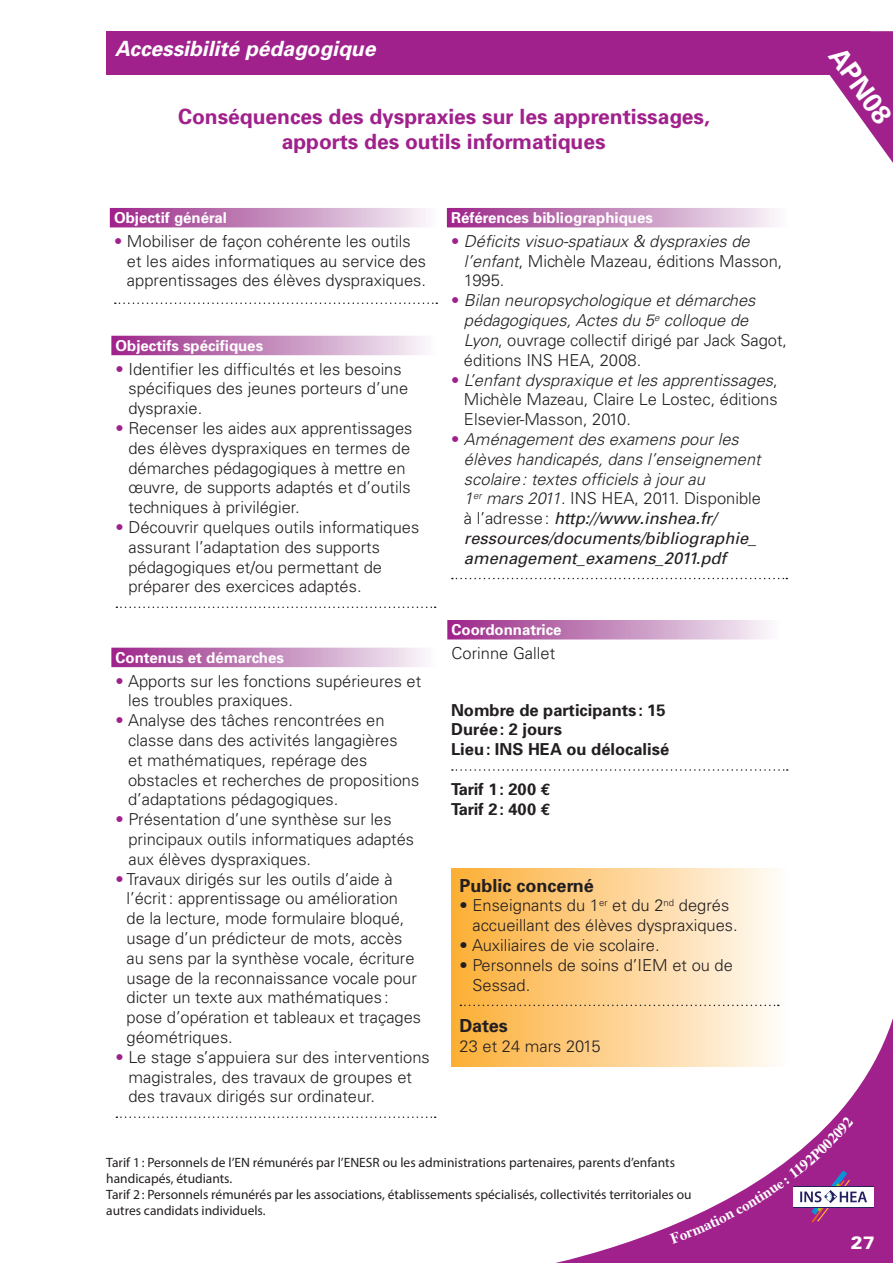
<style>
.page{position:relative;width:893px;height:1263px;background:#fff}
.page>*{position:absolute;margin:0;border:0;box-sizing:border-box;transform-origin:0 0}
.t1{font:700 27px "Univers";color:#fff}
.t2{font:700 21px/25.2px "Univers";color:#a0218c;text-align:center}
.t3{font:italic 700 21px "Univers";color:#fff}
.t4{font:700 18px "Univers";color:#231f20}
.t5{font:900 18px "Univers";color:#fff}
.t6{font:300 16.5px/19.8px "Univers";color:#231f20}
.t7{font:italic 300 16.5px/19.8px "Univers";color:#231f20}
.t8{font:700 16.5px/19.8px "Univers";color:#231f20}
.t9{font:700 15px "Univers";color:#fff}
.t10{font:13.5px/16.2px "Myriad Pro";color:#231f20}
.s1{color:#a0218c}
.s2{font-style:normal;color:#a0218c}
.s3{font-style:normal}
.s4{font-style:italic}
.s5{font-weight:400}
.s6{font-family:"Euro Mono"}
</style>
<div class="page">
<svg style="left:829px;top:31px;width:64px;height:132px"></svg>
<svg style="left:555px;top:1018px;width:338px;height:245px"></svg>
<div style="left:106px;top:31px;width:764px;height:44px;background:#a0218c"></div>
<div style="left:793px;top:1187px;width:81px;height:20px;background:#fff"></div>
<hr style="left:793px;top:1207px;width:81px;height:1px;background:#252161">
<hr style="left:793px;top:1186px;width:81px;height:1px;background:#252161">
<div style="left:111px;top:648px;width:324px;height:19px;background:linear-gradient(to right,#9a2687,#f5f6f8)"></div>
<svg style="left:116px;top:1116px;width:320px;height:2px"></svg>
<div style="left:111px;top:336px;width:324px;height:19px;background:linear-gradient(to right,#9a2687,#f5f6f8)"></div>
<svg style="left:116px;top:606px;width:320px;height:2px"></svg>
<div style="left:447px;top:620px;width:332px;height:19px;background:linear-gradient(to right,#9a2687,#f6f6f8)"></div>
<div style="left:110px;top:208px;width:327px;height:19px;background:linear-gradient(to right,#9a2687,#f6f6f8)"></div>
<svg style="left:115px;top:302px;width:322px;height:2px"></svg>
<svg style="left:452px;top:769px;width:336px;height:2px"></svg>
<div style="left:447px;top:208px;width:340px;height:19px;background:linear-gradient(to right,#9a2687,#f5f6f8)"></div>
<svg style="left:452px;top:578px;width:335px;height:1px"></svg>
<div style="left:451px;top:869px;width:336px;height:198px;background:linear-gradient(to right,#fcae35,#fffbf8)"></div>
<svg style="left:460px;top:1005px;width:319px;height:1px"></svg>
<svg style="left:669px;top:1116px;width:198px;height:128px"></svg>
<p class="t3" style="left:115px;top:36px;width:262px">Accessibilité pédagogique</p>
<p class="t2" style="left:178px;top:104px;width:533px">Conséquences des dyspraxies sur les apprentissages, apports des outils informatiques</p>
<p class="t9" style="left:114px;top:208px;width:115px">Objectif général</p>
<p class="t6" style="left:127px;top:231px;width:301px;text-indent:-13px"><span class="s1">•</span> Mobiliser de façon cohérente les outils et les aides informatiques au service des apprentissages des élèves dyspraxiques.</p>
<p class="t9" style="left:116px;top:336px;width:149px">Objectifs spécifiques</p>
<p class="t6" style="left:128px;top:359px;width:281px;text-indent:-13px"><span class="s1">•</span> Identifier les difficultés et les besoins spécifiques des jeunes porteurs d’une dyspraxie.</p>
<p class="t6" style="left:128px;top:418px;width:285px;text-indent:-13px"><span class="s1">•</span> Recenser les aides aux apprentissages des élèves dyspraxiques en termes de démarches pédagogiques à mettre en œuvre, de supports adaptés et d’outils techniques à privilégier.</p>
<p class="t6" style="left:128px;top:517px;width:292px;text-indent:-13px"><span class="s1">•</span> Découvrir quelques outils informatiques assurant l’adaptation des supports pédagogiques et/ou permettant de préparer des exercices adaptés.</p>
<p class="t9" style="left:116px;top:648px;width:170px">Contenus et démarches</p>
<p class="t6" style="left:128px;top:671px;width:295px;text-indent:-12px"><span class="s1">•</span> Apports sur les fonctions supérieures et les troubles praxiques.</p>
<p class="t6" style="left:128px;top:710px;width:293px;text-indent:-12px"><span class="s1">•</span> Analyse des tâches rencontrées en classe dans des activités langagières<br>et mathématiques, repérage des obstacles et recherches de propositions d’adaptations pédagogiques.</p>
<p class="t6" style="left:128px;top:809px;width:287px;text-indent:-13px"><span class="s1">•</span> Présentation d’une synthèse sur les principaux outils informatiques adaptés aux élèves dyspraxiques.</p>
<p class="t6" style="left:126px;top:869px;width:296px;text-indent:-11px"><span class="s1">•</span> Travaux dirigés sur les outils d’aide à l’écrit: apprentissage ou amélioration<br>de la lecture, mode formulaire bloqué, usage d’un prédicteur de mots, accès au sens par la synthèse vocale, écriture usage de la reconnaissance vocale pour dicter un texte aux mathématiques: pose d’opération et tableaux et traçages géométriques.</p>
<p class="t6" style="left:128px;top:1047px;width:303px;text-indent:-13px"><span class="s1">•</span> Le stage s’appuiera sur des interventions magistrales, des travaux de groupes et des travaux dirigés sur ordinateur.</p>
<p class="t9" style="left:451px;top:208px;width:203px">Références bibliographiques</p>
<p class="t7" style="left:464px;top:231px;width:320px;text-indent:-13px"><span class="s2">•</span> Déficits visuo-spatiaux &amp; dyspraxies de l’enfant<span class="s3">, Michèle Mazeau, éditions Masson,<br>1995.</span></p>
<p class="t7" style="left:464px;top:291px;width:325px;text-indent:-13px"><span class="s2">•</span> Bilan neuropsychologique et démarches pédagogiques, Actes du 5<sup>e</sup> colloque de Lyon<span class="s3">, ouvrage collectif dirigé par Jack Sagot, éditions INS HEA, 2008.</span></p>
<p class="t6" style="left:464px;top:370px;width:315px;text-align:justify;text-indent:-13px"><span class="s1">•</span> <span class="s4">L’enfant dyspraxique et les apprentissages</span>, Michèle Mazeau, Claire Le Lostec, éditions Elsevier-Masson, 2010.</p>
<p class="t7" style="left:464px;top:429px;width:299px;text-indent:-13px"><span class="s2">•</span> Aménagement des examens pour les élèves handicapés, dans l’enseignement scolaire: textes officiels à jour au<br>1<sup>er</sup> mars 2011<span class="s3">. INS HEA, 2011. Disponible à l’adresse:</span> <span class="s5">http://www.inshea.fr/ ressources/documents/bibliographie_ amenagement_examens_2011.pdf</span></p>
<p class="t9" style="left:452px;top:620px;width:111px">Coordonnatrice</p>
<p class="t6" style="left:452px;top:643px;width:105px">Corinne Gallet</p>
<p class="t8" style="left:451px;top:700px;width:220px">Nombre de participants: 15<br>Durée: 2 jours<br>Lieu: INS HEA ou délocalisé</p>
<p class="t8" style="left:451px;top:779px;width:101px">Tarif 1: 200 <span class="s6">€<br></span>Tarif 2: 400 <span class="s6">€</span></p>
<p class="t4" style="left:460px;top:874px;width:136px">Public concerné</p>
<p class="t6" style="left:472px;top:896px;width:267px;text-indent:-13px">• Enseignants du 1<sup>er</sup> et du 2<sup>nd</sup> degrés accueillant des élèves dyspraxiques.</p>
<p class="t6" style="left:460px;top:935px;width:201px">• Auxiliaires de vie scolaire.</p>
<p class="t6" style="left:472px;top:955px;width:262px;text-indent:-13px">• Personnels de soins d’IEM et ou de<br>Sessad.</p>
<p class="t4" style="left:460px;top:1015px;width:50px">Dates</p>
<p class="t6" style="left:460px;top:1036px;width:143px">23 et 24 mars 2015</p>
<p class="t10" style="left:106px;top:1154px;width:587px">Tarif 1: Personnels de l’EN rémunérés par l’ENESR ou les administrations partenaires, parents d’enfants handicapés, étudiants.<br>Tarif 2: Personnels rémunérés par les associations, établissements spécialisés, collectivités territoriales ou autres candidats individuels.</p>
<h1 class="t1" style="left:848px;top:41px;width:89px;rotate:54deg">APN08</h1>
<p class="t5" style="left:851px;top:1231px;width:26px">27</p>
</div>
